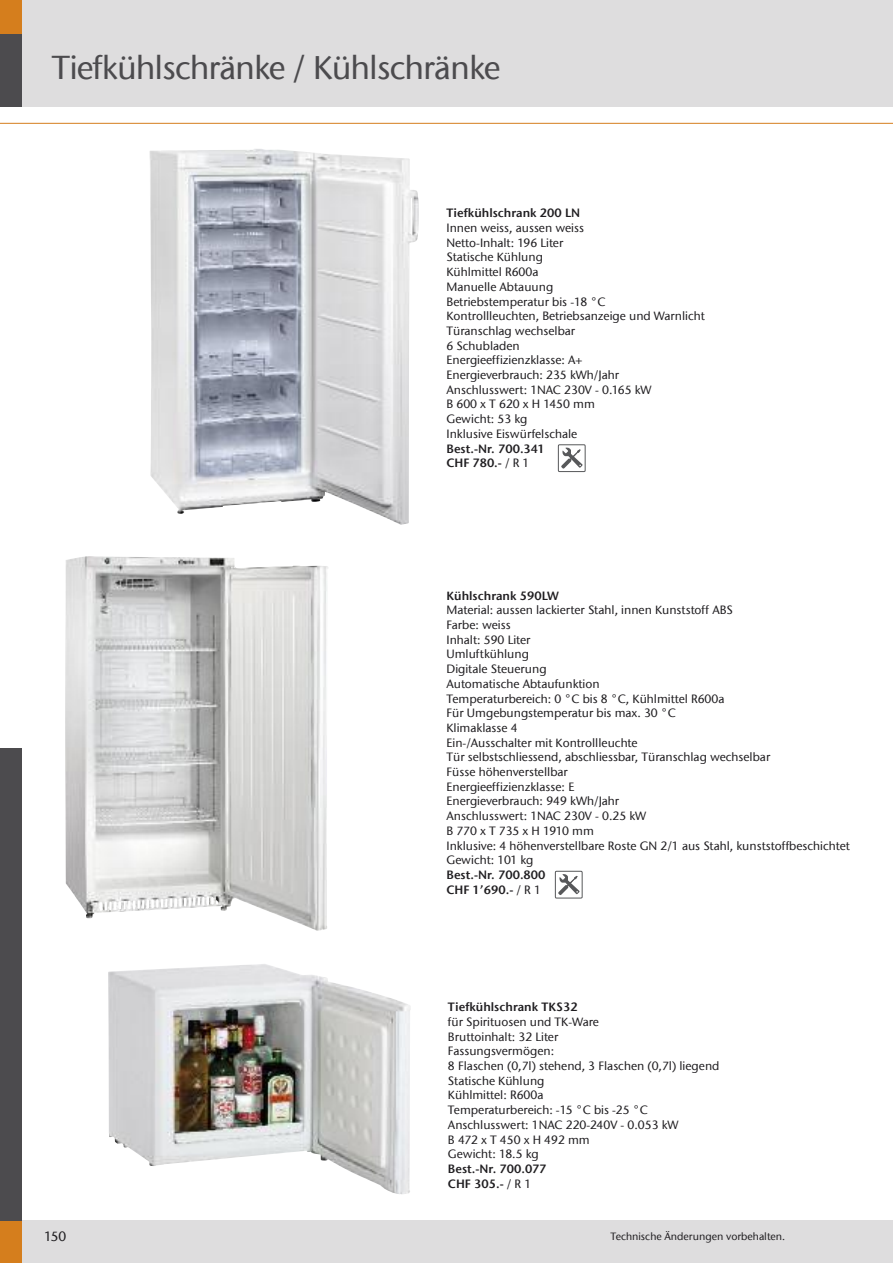
<style>
.page{position:relative;width:893px;height:1263px;background:#fff}
.page>*{position:absolute;margin:0;border:0;box-sizing:border-box;transform-origin:0 0}
.t1{font:500 33px "ITC Stone Sans Com";letter-spacing:-.025em;color:#4c4b4e}
.t2{font:500 13.5px "ITC Stone Sans Com";color:#201e21}
.t3{font:500 12px/14.7px "ITC Stone Sans Com";color:#201e21}
.t4{font:12px/14.7px "ITC Stone Sans Com Semi";color:#201e21}
.t5{font:500 10.5px "ITC Stone Sans Com";color:#201e21}
.s1{font-family:"ITC Stone Sans Com";font-weight:500}
</style>
<div class="page">
<div style="left:0;top:0;width:893px;height:106px;background:#deddde"></div>
<div style="left:0;top:0;width:21px;height:48px;background:#d57e1d"></div>
<div style="left:0;top:34px;width:21px;height:72px;background:#4c4b4e"></div>
<hr style="left:0;top:123px;width:893px;height:1px;background:#d57e1d">
<div style="left:0;top:1220px;width:893px;height:43px;background:#deddde"></div>
<div style="left:0;top:1199px;width:21px;height:64px;background:#d57e1d"></div>
<div style="left:0;top:748px;width:21px;height:472px;background:#4c4b4e"></div>
<img style="left:150px;top:149px;width:269px;height:376px">
<img style="left:108px;top:964px;width:303px;height:230px">
<img style="left:65px;top:556px;width:263px;height:375px">
<svg style="left:561px;top:447px;width:22px;height:22px"></svg>
<div style="left:558px;top:444px;width:27px;height:28px;border:1px solid #57585a"></div>
<svg style="left:558px;top:874px;width:22px;height:21px"></svg>
<div style="left:555px;top:871px;width:27px;height:27px;border:1px solid #57585a"></div>
<h1 class="t1" style="left:52px;top:48px;width:450px">Tiefkühlschränke / Kühlschränke</h1>
<p class="t4" style="left:446px;top:206px;width:135px">Tiefkühlschrank 200 LN</p>
<p class="t3" style="left:446px;top:221px;width:260px">Innen weiss, aussen weiss<br>Netto-Inhalt: 196 Liter<br>Statische Kühlung<br>Kühlmittel R600a<br>Manuelle Abtauung<br>Betriebstemperatur bis -18 °C<br>Kontrollleuchten, Betriebsanzeige und Warnlicht<br>Türanschlag wechselbar<br>6 Schubladen<br>Energieeffizienzklasse: A+<br>Energieverbrauch: 235 kWh/Jahr<br>Anschlusswert: 1NAC 230V - 0.165 kW<br>B 600 x T 620 x H 1450 mm<br>Gewicht: 53 kg<br>Inklusive Eiswürfelschale</p>
<p class="t4" style="left:446px;top:441px;width:100px">Best.-Nr. 700.341<br>CHF 780.- <span class="s1">/ R 1</span></p>
<p class="t4" style="left:446px;top:588px;width:114px">Kühlschrank 590LW</p>
<p class="t3" style="left:446px;top:603px;width:405px">Material: aussen lackierter Stahl, innen Kunststoff ABS<br>Farbe: weiss<br>Inhalt: 590 Liter<br>Umluftkühlung<br>Digitale Steuerung<br>Automatische Abtaufunktion<br>Temperaturbereich: 0 °C bis 8 °C, Kühlmittel R600a<br>Für Umgebungstemperatur bis max. 30 °C<br>Klimaklasse 4<br>Ein-/Ausschalter mit Kontrollleuchte<br>Tür selbstschliessend, abschliessbar, Türanschlag wechselbar<br>Füsse höhenverstellbar<br>Energieeffizienzklasse: E<br>Energieverbrauch: 949 kWh/Jahr<br>Anschlusswert: 1NAC 230V - 0.25 kW<br>B 770 x T 735 x H 1910 mm<br>Inklusive: 4 höhenverstellbare Roste GN 2/1 aus Stahl, kunststoffbeschichtet Gewicht: 101 kg</p>
<p class="t4" style="left:446px;top:867px;width:101px">Best.-Nr. 700.800<br>CHF 1’690.- <span class="s1">/ R 1</span></p>
<p class="t2" style="left:44px;top:1228px;width:24px">150</p>
<p class="t4" style="left:448px;top:1000px;width:131px">Tiefkühlschrank TKS32</p>
<p class="t3" style="left:448px;top:1014px;width:273px">für Spirituosen und TK-Ware<br>Bruttoinhalt: 32 Liter<br>Fassungsvermögen:<br>8 Flaschen (0,7l) stehend, 3 Flaschen (0,7l) liegend<br>Statische Kühlung<br>Kühlmittel: R600a<br>Temperaturbereich: -15 °C bis -25 °C<br>Anschlusswert: 1NAC 220-240V - 0.053 kW<br>B472xT450xH492mm<br>Gewicht: 18.5 kg</p>
<p class="t4" style="left:448px;top:1161px;width:100px">Best.-Nr. 700.077<br>CHF 305.- <span class="s1">/ R 1</span></p>
<p class="t5" style="left:610px;top:1230px;width:176px">Technische Änderungen vorbehalten.</p>
</div>
